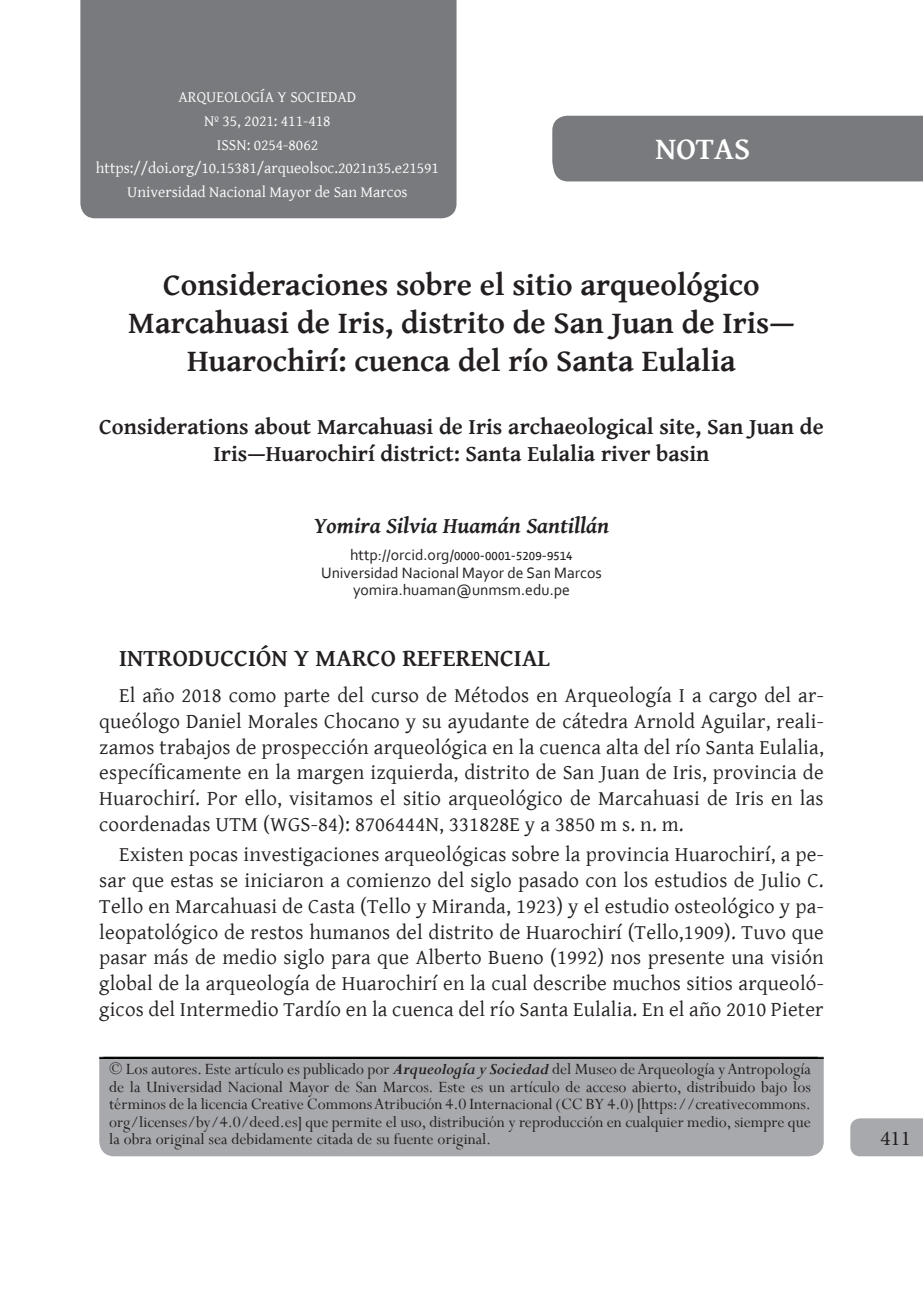
<style>
.page{position:relative;width:923px;height:1290px;background:#fff}
.page>*{position:absolute;margin:0;border:0;box-sizing:border-box;transform-origin:0 0}
.t1{font:700 31.5px/37.8px "Gentium Basic";color:#231f20;text-align:center}
.t2{font:700 31.5px "Gentium Basic";color:#fff}
.NUEVO_ESTILO_PARRAFO{font:700 24.5px "Gentium Basic";letter-spacing:.005em;color:#231f20}
.t3{font:700 22.75px/27.3px "Gentium Basic";color:#231f20;text-align:center}
.t4{font:italic 700 22.75px "Gentium Basic";color:#231f20}
.Estilo_de_párrafo_2{font:21px/25.7px "Gentium Basic";letter-spacing:.01em;color:#231f20;text-align:justify}
.t5{font:21px "Minion Pro";color:#231f20}
.t6{font:17.5px/17.5px "Perpetua";color:#231f20;text-align:justify}
.t7{font:15.75px "Gentium Basic";color:#fff}
.t8{font:15.75px "Corbel";color:#231f20}
.t9{font:15.75px "Gentium Basic";color:#fff}
.s1{font-weight:700;font-style:italic}
</style>
<div class="page">
<div style="left:850px;top:1118px;width:73px;height:38px;background:#a8a9ad"></div>
<div style="left:80px;top:0;width:376px;height:218px;background:#787a7d"></div>
<hr style="left:99px;top:1057px;width:724px;height:1px;background:#000">
<hr style="left:99px;top:1058px;width:724px;height:1px;background:#000">
<div style="left:103px;top:1059px;width:715px;height:97px;background:#a8a9ad"></div>
<div style="left:552px;top:116px;width:371px;height:65px;background:#787a7d"></div>
<p class="t7" style="left:179px;top:85px;width:179px">ARQUEOLOGÍA Y SOCIEDAD</p>
<p class="t9" style="left:204px;top:109px;width:128px">Nº 35, 2021: 411-418</p>
<p class="t9" style="left:217px;top:133px;width:103px">ISSN: 0254-8062</p>
<p class="t7" style="left:96px;top:157px;width:344px">https://doi.org/10.15381/arqueolsoc.2021n35.e21591</p>
<p class="t7" style="left:127px;top:181px;width:282px">Universidad Nacional Mayor de San Marcos</p>
<p class="t2" style="left:655px;top:125px;width:96px">NOTAS</p>
<h1 class="t2" style="left:665px;top:130px;width:96px">NOTAS</h1>
<p class="t1" style="left:128px;top:265px;width:668px">Consideraciones sobre el sitio arqueológico<br>Marcahuasi de Iris, distrito de San Juan de Iris—<br>Huarochirí: cuenca del río Santa Eulalia</p>
<p class="t3" style="left:99px;top:412px;width:726px">Considerations about Marcahuasi de Iris archaeological site, San Juan de<br>Iris—Huarochirí district: Santa Eulalia river basin</p>
<p class="t4" style="left:314px;top:508px;width:297px">Yomira Silvia Huamán Santillán</p>
<p class="t8" style="left:350px;top:545px;width:224px">http://orcid.org/0000-0001-5209-9514</p>
<p class="t8" style="left:321px;top:563px;width:282px">Universidad Nacional Mayor de San Marcos</p>
<p class="t8" style="left:353px;top:580px;width:218px">yomira.huaman@unmsm.edu.pe</p>
<p class="NUEVO_ESTILO_PARRAFO" style="left:119px;top:640px;width:432px">INTRODUCCIÓN Y MARCO REFERENCIAL</p>
<p class="Estilo_de_párrafo_2" style="left:99px;top:682px;width:726px;text-indent:20px">El año 2018 como parte del curso de Métodos en Arqueología I a cargo del ar&shy;queólogo Daniel Morales Chocano y su ayudante de cátedra Arnold Aguilar, reali&shy;zamos trabajos de prospección arqueológica en la cuenca alta del río Santa Eulalia, específicamente en la margen izquierda, distrito de San Juan de Iris, provincia de Huarochirí. Por ello, visitamos el sitio arqueológico de Marcahuasi de Iris en las coordenadas UTM (WGS-84): 8706444N, 331828E y a 3850 m s. n. m.</p>
<p class="Estilo_de_párrafo_2" style="left:99px;top:841px;width:726px;text-indent:20px">Existen pocas investigaciones arqueológicas sobre la provincia Huarochirí, a pe&shy;sar que estas se iniciaron a comienzo del siglo pasado con los estudios de Julio C.<br>Tello en Marcahuasi de Casta (Tello y Miranda, 1923) y el estudio osteológico y pa&shy;leopatológico de restos humanos del distrito de Huarochirí (Tello,1909). Tuvo que pasar más de medio siglo para que Alberto Bueno (1992) nos presente una visión global de la arqueología de Huarochirí en la cual describe muchos sitios arqueoló&shy;gicos del Intermedio Tardío en la cuenca del río Santa Eulalia. En el año 2010 Pieter</p>
<p class="t6" style="left:109px;top:1060px;width:703px">© Los autores. Este artículo es publicado por <span class="s1">Arqueología y Sociedad</span> del Museo de Arqueología y Antropología de la Universidad Nacional Mayor de San Marcos. Este es un artículo de acceso abierto, distribuido bajo los términos de la licencia Creative Commons Atribución 4.0 Internacional (CC BY 4.0) [https://creativecommons. org/licenses/by/4.0/deed.es] que permite el uso, distribución y reproducción en cualquier medio, siempre que la obra original sea debidamente citada de su fuente original.</p>
<p class="t5" style="left:880px;top:1124px;width:32px">411</p>
</div>
